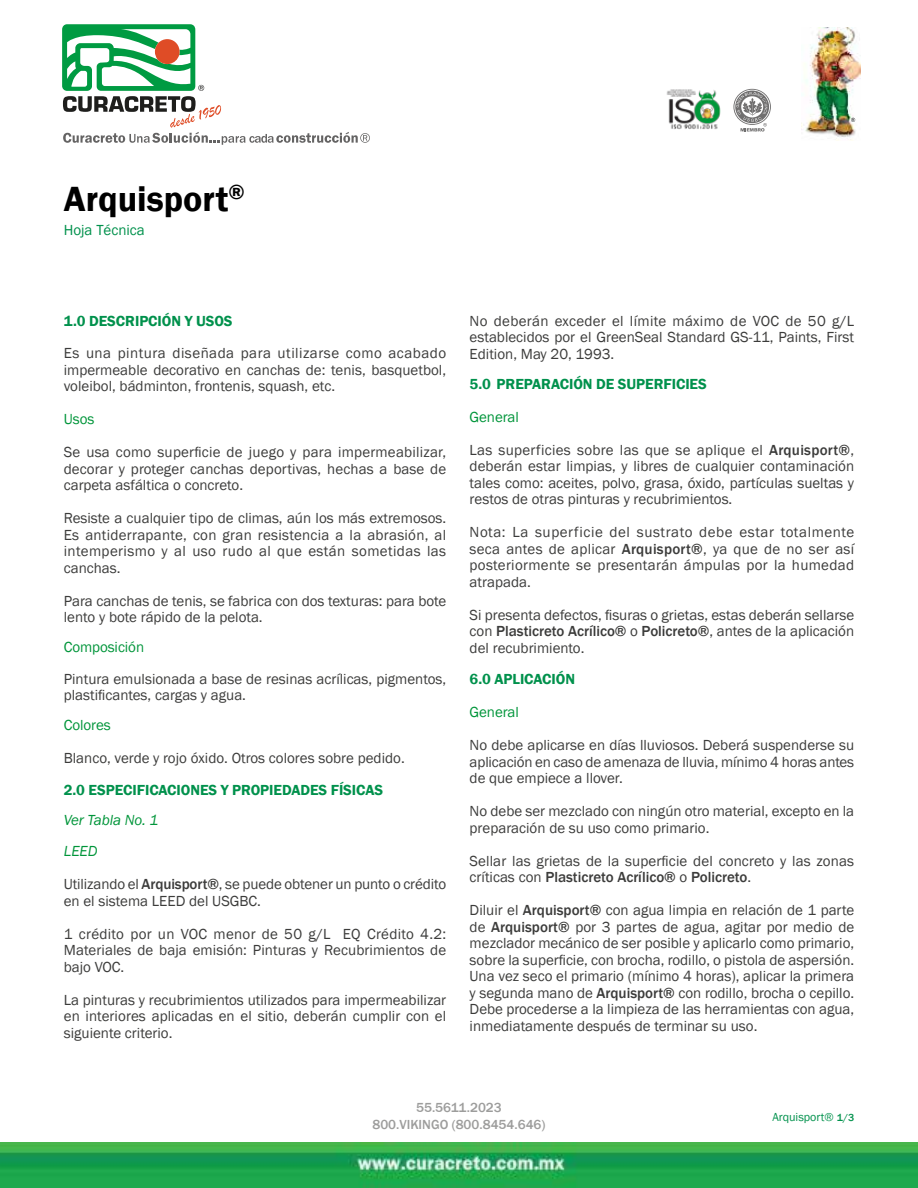
<style>
.page{position:relative;width:918px;height:1188px;background:#fff}
.page>*{position:absolute;margin:0;border:0;box-sizing:border-box;transform-origin:0 0}
.t1{font:600 36px "Franklin Gothic";color:#000}
.t2{font:15px/16.5px "Franklin Gothic";color:#3c3c3b;text-align:justify}
.t3{font:600 15px "Franklin Gothic";letter-spacing:-.005em;color:#00914c}
.t4{font:15px "Franklin Gothic";letter-spacing:-.005em;color:#00953a}
.t5{font:italic 15px/31.5px "Franklin Gothic";letter-spacing:-.005em;color:#00953a}
.t6{font:15px "Franklin Gothic";color:#00914c}
.t7{font:500 13.5px/16.2px "Franklin Gothic";color:#9d9d9c;text-align:center}
.t8{font:12px "Franklin Gothic";color:#00914c}
.s1{font-weight:500}
.s2{font-weight:500;font-size:10.5px}
</style>
<div class="page">
<img style="left:803px;top:27px;width:58px;height:113px">
<img style="left:0;top:1143px;width:918px;height:45px">
<svg style="left:62px;top:24px;width:308px;height:121px"></svg>
<svg style="left:851px;top:118px;width:4px;height:4px"></svg>
<img style="left:666px;top:89px;width:55px;height:40px">
<svg style="left:733px;top:89px;width:38px;height:43px"></svg>
<h1 class="t1" style="left:64px;top:177px;width:182px">Arquisport<sup>®</sup></h1>
<p class="t6" style="left:64px;top:221px;width:83px">Hoja Técnica</p>
<p class="t3" style="left:64px;top:311px;width:170px">1.0 DESCRIPCIÓN Y USOS</p>
<p class="t2" style="left:64px;top:345px;width:384px">Es una pintura diseñada para utilizarse como acabado impermeable decorativo en canchas de: tenis, basquetbol, voleibol, bádminton, frontenis, squash, etc.</p>
<p class="t4" style="left:64px;top:410px;width:32px">Usos</p>
<p class="t2" style="left:64px;top:444px;width:384px">Se usa como superficie de juego y para impermeabilizar, decorar y proteger canchas deportivas, hechas a base de carpeta asfáltica o concreto.</p>
<p class="t2" style="left:64px;top:510px;width:384px">Resiste a cualquier tipo de climas, aún los más extremosos.<br>Es antiderrapante, con gran resistencia a la abrasión, al intemperismo y al uso rudo al que están sometidas las canchas.</p>
<p class="t2" style="left:64px;top:593px;width:384px">Para canchas de tenis, se fabrica con dos texturas: para bote lento y bote rápido de la pelota.</p>
<p class="t4" style="left:64px;top:638px;width:82px">Composición</p>
<p class="t2" style="left:64px;top:671px;width:384px">Pintura emulsionada a base de resinas acrílicas, pigmentos, plastificantes, cargas y agua.</p>
<p class="t4" style="left:64px;top:716px;width:48px">Colores</p>
<p class="t2" style="left:64px;top:750px;width:342px">Blanco, verde y rojo óxido. Otros colores sobre pedido.</p>
<p class="t3" style="left:64px;top:781px;width:321px">2.0 ESPECIFICACIONES Y PROPIEDADES FÍSICAS</p>
<p class="t5" style="left:64px;top:804px;width:96px">Ver Tabla No. 1<br>LEED</p>
<p class="t2" style="left:64px;top:876px;width:384px">Utilizando el <span class="s1">Arquisport®</span>, se puede obtener un punto o crédito en el sistema LEED del USGBC.</p>
<p class="t2" style="left:64px;top:926px;width:384px">1 crédito por un VOC menor de 50 g/L EQ Crédito 4.2:<br>Materiales de baja emisión: Pinturas y Recubrimientos de bajo VOC.</p>
<p class="t2" style="left:64px;top:992px;width:384px">La pinturas y recubrimientos utilizados para impermeabilizar en interiores aplicadas en el sitio, deberán cumplir con el siguiente criterio.</p>
<p class="t2" style="left:470px;top:313px;width:386px">No deberán exceder el límite máximo de VOC de 50 g/L establecidos por el GreenSeal Standard GS-11, Paints, First Edition, May 20, 1993.</p>
<p class="t3" style="left:470px;top:374px;width:239px">5.0 PREPARACIÓN DE SUPERFICIES</p>
<p class="t4" style="left:470px;top:407px;width:51px">General</p>
<p class="t2" style="left:470px;top:442px;width:386px">Las superficies sobre las que se aplique el <span class="s1">Arquisport®</span>, deberán estar limpias, y libres de cualquier contaminación tales como: aceites, polvo, grasa, óxido, partículas sueltas y restos de otras pinturas y recubrimientos.</p>
<p class="t2" style="left:470px;top:524px;width:386px">Nota: La superficie del sustrato debe estar totalmente seca antes de aplicar <span class="s1">Arquisport®</span>, ya que de no ser así posteriormente se presentarán ámpulas por la humedad atrapada.</p>
<p class="t2" style="left:470px;top:607px;width:386px">Si presenta defectos, fisuras o grietas, estas deberán sellarse con <span class="s1">Plasticreto Acrílico®</span> o <span class="s1">Policreto®</span>, antes de la aplicación del recubrimiento.</p>
<p class="t3" style="left:470px;top:670px;width:107px">6.0 APLICACIÓN</p>
<p class="t4" style="left:470px;top:703px;width:51px">General</p>
<p class="t2" style="left:470px;top:737px;width:386px">No debe aplicarse en días lluviosos. Deberá suspenderse su aplicación en caso de amenaza de lluvia, mínimo 4 horas antes de que empiece a llover.</p>
<p class="t2" style="left:470px;top:803px;width:386px">No debe ser mezclado con ningún otro material, excepto en la preparación de su uso como primario.</p>
<p class="t2" style="left:470px;top:853px;width:386px">Sellar las grietas de la superficie del concreto y las zonas críticas con <span class="s1">Plasticreto Acrílico®</span> o <span class="s1">Policreto</span>.</p>
<p class="t2" style="left:470px;top:902px;width:386px">Diluir el <span class="s1">Arquisport®</span> con agua limpia en relación de 1 parte de <span class="s1">Arquisport®</span> por 3 partes de agua, agitar por medio de mezclador mecánico de ser posible y aplicarlo como primario, sobre la superficie, con brocha, rodillo, o pistola de aspersión.<br>Una vez seco el primario (mínimo 4 horas), aplicar la primera y segunda mano de <span class="s1">Arquisport®</span> con rodillo, brocha o cepillo.<br>Debe procederse a la limpieza de las herramientas con agua, inmediatamente después de terminar su uso.</p>
<p class="t7" style="left:372px;top:1100px;width:175px">55.5611.2023<br>800.VIKINGO (800.8454.646)</p>
<p class="t8" style="left:773px;top:1110px;width:83px">Arquisport® <span class="s2">1/3</span></p>
</div>
